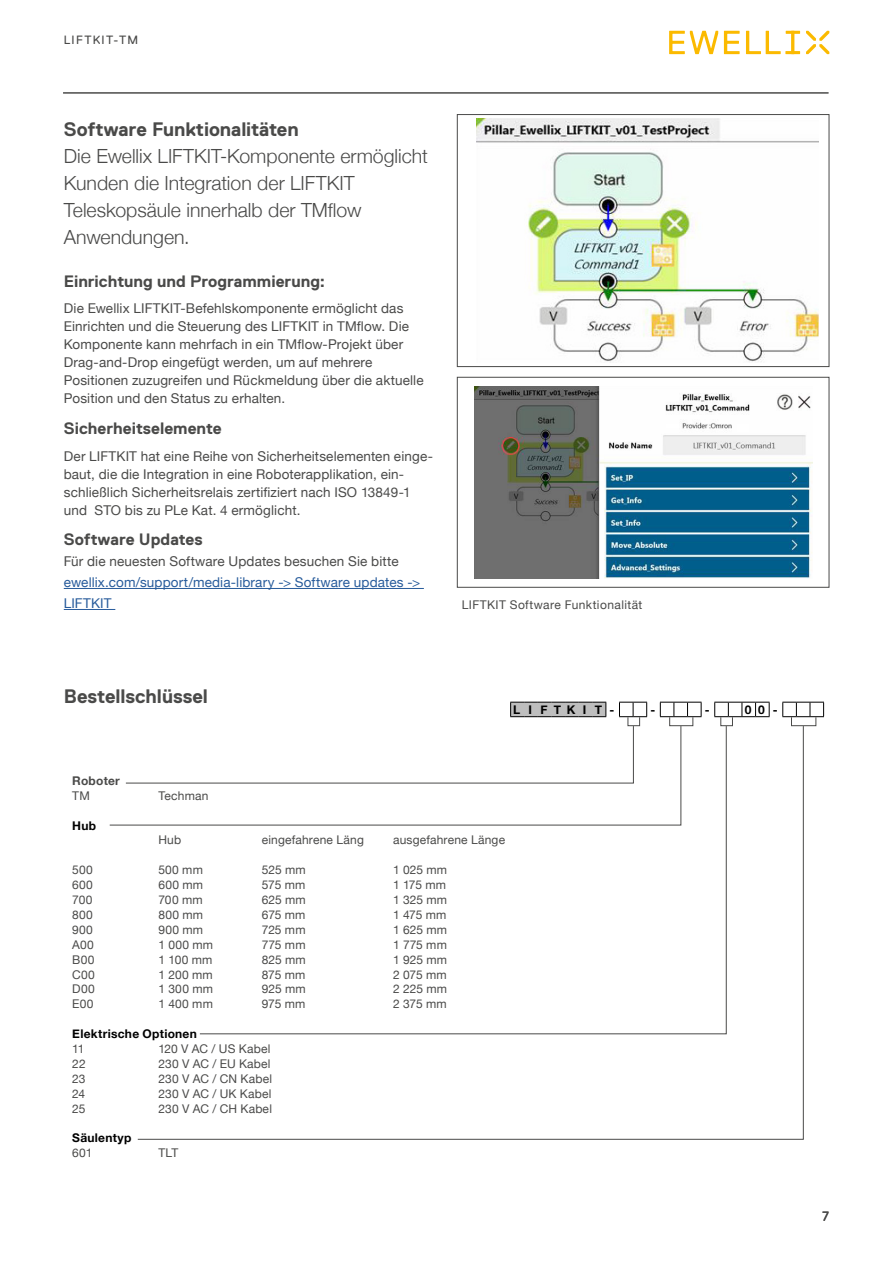
<style>
.page{position:relative;width:893px;height:1263px;background:#fff}
.page>*{position:absolute;margin:0;border:0;box-sizing:border-box;transform-origin:0 0}
.t1{font:300 19.5px/27px "Helvetica Neue";color:#4a4a49}
.t2{font:700 19.5px "Replica Std";letter-spacing:-.005em;color:#4a4a49}
.t3{font:700 16.5px "Replica Std";color:#4a4a49}
.t4{font:13.5px/18px "Helvetica Neue";letter-spacing:.01em;color:#4a4a49}
.t5{font:13.5px/21px "Helvetica Neue";letter-spacing:.01em;color:#275b9b}
.t6{font:13.5px "Replica Std";color:#4a4a49}
.t7{font:12px "Helvetica Neue";letter-spacing:.015em;color:#4a4a49}
.t8{font:700 12px "Helvetica Neue";letter-spacing:.025em;color:#000}
.t9{font:12px "Helvetica Neue";letter-spacing:.035em;color:#4a4a49}
.t10{font:12px "Replica Std";letter-spacing:.11em;color:#4a4a49}
.t11{font:700 12px "Helvetica Neue";letter-spacing:.655em;color:#000}
.t12{font:700 12px "Helvetica Neue";letter-spacing:.02em;color:#4a4a49}
</style>
<div class="page">
<svg style="left:669px;top:31px;width:131px;height:23px"></svg>
<svg style="left:806px;top:31px;width:23px;height:23px"></svg>
<hr style="left:63px;top:93px;width:765px;height:1px;background:#4a4a49">
<div style="left:457px;top:377px;width:372px;height:210px;border:1px solid #4a4a49"></div>
<img style="left:474px;top:387px;width:338px;height:191px">
<div style="left:457px;top:114px;width:372px;height:253px;border:1px solid #4a4a49"></div>
<hr style="left:64px;top:588px;width:360px;height:1px;background:#275b9b">
<hr style="left:64px;top:609px;width:51px;height:1px;background:#275b9b">
<img style="left:476px;top:118px;width:342px;height:244px">
<svg style="left:510px;top:702px;width:96px;height:15px"></svg>
<svg style="left:619px;top:702px;width:28px;height:15px"></svg>
<svg style="left:714px;top:702px;width:56px;height:15px"></svg>
<svg style="left:660px;top:702px;width:42px;height:15px"></svg>
<svg style="left:782px;top:702px;width:42px;height:15px"></svg>
<svg style="left:137px;top:725px;width:667px;height:415px"></svg>
<div style="left:669px;top:717px;width:24px;height:9px;border:1px solid #4a4a49"></div>
<div style="left:791px;top:717px;width:25px;height:9px;border:1px solid #4a4a49"></div>
<div style="left:628px;top:717px;width:12px;height:9px;border:1px solid #4a4a49"></div>
<div style="left:720px;top:717px;width:13px;height:9px;border:1px solid #4a4a49"></div>
<p class="t10" style="left:64px;top:34px;width:76px">LIFTKIT-TM</p>
<h1 class="t2" style="left:64px;top:118px;width:236px">Software Funktionalitäten</h1>
<h1 class="t1" style="left:64px;top:141px;width:366px">Die Ewellix LIFTKIT-Komponente ermöglicht<br>Kunden die Integration der LIFTKIT<br>Teleskopsäule innerhalb der TMflow<br>Anwendungen.</h1>
<p class="t3" style="left:64px;top:272px;width:263px">Einrichtung und Programmierung:</p>
<p class="t4" style="left:64px;top:300px;width:361px">Die Ewellix LIFTKIT-Befehlskomponente ermöglicht das Einrichten und die Steuerung des LIFTKIT in TMflow. Die Komponente kann mehrfach in ein TMflow-Projekt über Drag-and-Drop eingefügt werden, um auf mehrere Positionen zuzugreifen und Rückmeldung über die aktuelle Position und den Status zu erhalten.</p>
<p class="t3" style="left:64px;top:419px;width:159px">Sicherheitselemente</p>
<p class="t4" style="left:64px;top:448px;width:371px">Der LIFTKIT hat eine Reihe von Sicherheitselementen einge&shy;baut, die die Integration in eine Roboterapplikation, ein&shy;schließlich Sicherheitsrelais zertifiziert nach ISO 13849-1 und STO bis zu PLe Kat. 4 ermöglicht.</p>
<p class="t3" style="left:64px;top:530px;width:140px">Software Updates</p>
<p class="t4" style="left:64px;top:553px;width:336px">Für die neuesten Software Updates besuchen Sie bitte</p>
<p class="t5" style="left:64px;top:573px;width:358px">ewellix.com/support/media-library -&gt; Software updates -&gt;<br>LIFTKIT</p>
<p class="t9" style="left:462px;top:596px;width:182px">LIFTKIT Software Funktionalität</p>
<h1 class="t2" style="left:64px;top:685px;width:146px">Bestellschlüssel</h1>
<p class="t11" style="left:513px;top:700px;width:103px">LIFTKIT-</p>
<p class="t8" style="left:650px;top:700px;width:6px">-</p>
<p class="t8" style="left:705px;top:700px;width:6px">-</p>
<p class="t8" style="left:745px;top:700px;width:34px">00-</p>
<p class="t12" style="left:72px;top:771px;width:49px">Roboter</p>
<p class="t7" style="left:72px;top:787px;width:19px">TM</p>
<p class="t7" style="left:158px;top:787px;width:52px">Techman</p>
<p class="t8" style="left:72px;top:816px;width:25px">Hub</p>
<p class="t7" style="left:158px;top:831px;width:24px">Hub</p>
<p class="t7" style="left:262px;top:831px;width:104px">eingefahrene Läng</p>
<p class="t7" style="left:393px;top:831px;width:114px">ausgefahrene Länge</p>
<p class="t7" style="left:72px;top:861px;width:22px">500</p>
<p class="t7" style="left:158px;top:861px;width:46px">500 mm</p>
<p class="t7" style="left:262px;top:861px;width:45px">525 mm</p>
<p class="t7" style="left:393px;top:861px;width:56px">1 025 mm</p>
<p class="t7" style="left:72px;top:876px;width:22px">600</p>
<p class="t7" style="left:158px;top:876px;width:46px">600 mm</p>
<p class="t7" style="left:262px;top:876px;width:45px">575 mm</p>
<p class="t7" style="left:393px;top:876px;width:55px">1 175 mm</p>
<p class="t7" style="left:72px;top:891px;width:22px">700</p>
<p class="t7" style="left:158px;top:891px;width:46px">700 mm</p>
<p class="t7" style="left:262px;top:891px;width:46px">625 mm</p>
<p class="t7" style="left:393px;top:891px;width:56px">1 325 mm</p>
<p class="t7" style="left:72px;top:906px;width:22px">800</p>
<p class="t7" style="left:158px;top:906px;width:46px">800 mm</p>
<p class="t7" style="left:262px;top:906px;width:45px">675 mm</p>
<p class="t7" style="left:393px;top:906px;width:55px">1 475 mm</p>
<p class="t7" style="left:72px;top:921px;width:22px">900</p>
<p class="t7" style="left:158px;top:921px;width:46px">900 mm</p>
<p class="t7" style="left:262px;top:921px;width:45px">725 mm</p>
<p class="t7" style="left:393px;top:921px;width:56px">1 625 mm</p>
<p class="t7" style="left:72px;top:936px;width:23px">A00</p>
<p class="t7" style="left:158px;top:936px;width:56px">1 000 mm</p>
<p class="t7" style="left:262px;top:936px;width:45px">775 mm</p>
<p class="t7" style="left:393px;top:936px;width:55px">1 775 mm</p>
<p class="t7" style="left:72px;top:951px;width:24px">B00</p>
<p class="t7" style="left:158px;top:951px;width:55px">1 100 mm</p>
<p class="t7" style="left:262px;top:951px;width:46px">825 mm</p>
<p class="t7" style="left:393px;top:951px;width:56px">1 925 mm</p>
<p class="t7" style="left:72px;top:966px;width:24px">C00</p>
<p class="t7" style="left:158px;top:966px;width:56px">1 200 mm</p>
<p class="t7" style="left:262px;top:966px;width:45px">875 mm</p>
<p class="t7" style="left:393px;top:966px;width:55px">2 075 mm</p>
<p class="t7" style="left:72px;top:980px;width:24px">D00</p>
<p class="t7" style="left:158px;top:980px;width:56px">1 300 mm</p>
<p class="t7" style="left:262px;top:980px;width:46px">925 mm</p>
<p class="t7" style="left:393px;top:980px;width:56px">2 225 mm</p>
<p class="t7" style="left:72px;top:995px;width:23px">E00</p>
<p class="t7" style="left:158px;top:995px;width:56px">1 400 mm</p>
<p class="t7" style="left:262px;top:995px;width:45px">975 mm</p>
<p class="t7" style="left:393px;top:995px;width:55px">2 375 mm</p>
<p class="t8" style="left:72px;top:1024px;width:126px">Elektrische Optionen</p>
<p class="t7" style="left:72px;top:1040px;width:14px">11</p>
<p class="t7" style="left:158px;top:1040px;width:113px">120 V AC / US Kabel</p>
<p class="t7" style="left:72px;top:1055px;width:15px">22</p>
<p class="t7" style="left:158px;top:1055px;width:114px">230 V AC / EU Kabel</p>
<p class="t7" style="left:72px;top:1070px;width:15px">23</p>
<p class="t7" style="left:158px;top:1070px;width:115px">230 V AC / CN Kabel</p>
<p class="t7" style="left:72px;top:1085px;width:15px">24</p>
<p class="t7" style="left:158px;top:1085px;width:114px">230 V AC / UK Kabel</p>
<p class="t7" style="left:72px;top:1099px;width:15px">25</p>
<p class="t7" style="left:158px;top:1099px;width:115px">230 V AC / CH Kabel</p>
<p class="t8" style="left:72px;top:1128px;width:61px">Säulentyp</p>
<p class="t7" style="left:72px;top:1144px;width:22px">601</p>
<p class="t7" style="left:158px;top:1144px;width:21px">TLT</p>
<p class="t6" style="left:822px;top:1209px;width:8px">7</p>
</div>
